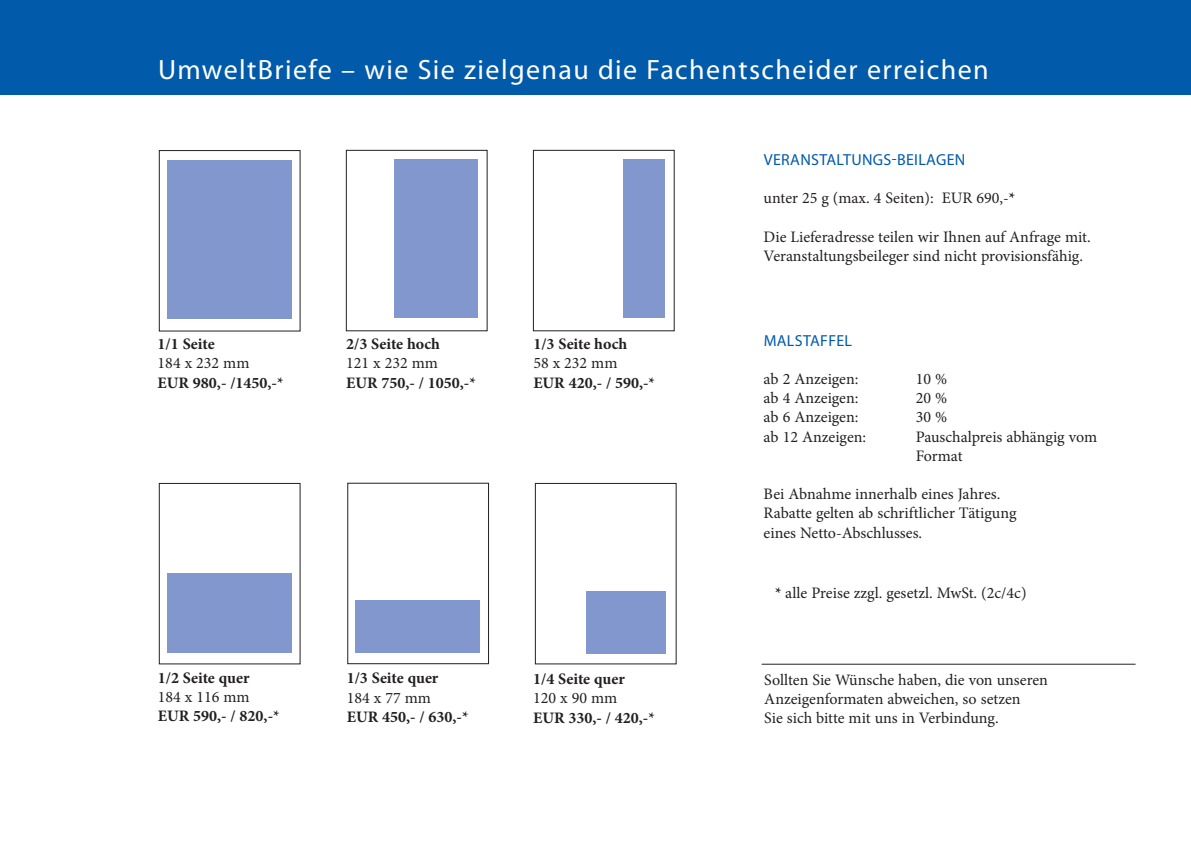
<style>
.page{position:relative;width:1191px;height:845px;background:#fff}
.page>*{position:absolute;margin:0;border:0;box-sizing:border-box;transform-origin:0 0}
.t1{font:28px "Myriad Pro";letter-spacing:.05em;color:#fff}
.t2{font:16px/19.2px "Minion Pro";color:#231f20}
.t3{font:700 16px "Minion Pro";color:#231f20}
.t4{font:16px "Myriad Pro";letter-spacing:.02em;color:#015aaa}
.s1{font-weight:700}
</style>
<div class="page">
<div style="left:0;top:0;width:1191px;height:94px;background:#015aaa"></div>
<div style="left:159px;top:150px;width:141px;height:181px;border:1px solid #231f20"></div>
<div style="left:167px;top:160px;width:124px;height:158px;background:#8197cd"></div>
<div style="left:347px;top:483px;width:142px;height:181px;border:1px solid #231f20"></div>
<div style="left:355px;top:600px;width:125px;height:53px;background:#8197cd"></div>
<div style="left:159px;top:483px;width:141px;height:181px;border:1px solid #231f20"></div>
<div style="left:167px;top:573px;width:124px;height:80px;background:#8197cd"></div>
<div style="left:533px;top:150px;width:141px;height:181px;border:1px solid #231f20"></div>
<div style="left:623px;top:159px;width:41px;height:159px;background:#8197cd"></div>
<div style="left:535px;top:483px;width:141px;height:181px;border:1px solid #231f20"></div>
<div style="left:586px;top:591px;width:80px;height:62px;background:#8197cd"></div>
<hr style="left:761px;top:663px;width:374px;height:1px;background:#231f20">
<div style="left:346px;top:150px;width:141px;height:181px;border:1px solid #231f20"></div>
<div style="left:395px;top:159px;width:83px;height:159px;background:#8197cd"></div>
<h1 class="t1" style="left:158px;top:52px;width:832px">UmweltBriefe – wie Sie zielgenau die Fachentscheider erreichen</h1>
<p class="t3" style="left:158px;top:333px;width:59px">1/1 Seite</p>
<p class="t2" style="left:158px;top:354px;width:93px">184 x 232 mm</p>
<p class="t3" style="left:158px;top:371px;width:127px">EUR 980,- /1450,-*</p>
<p class="t3" style="left:346px;top:333px;width:95px">2/3 Seite hoch</p>
<p class="t2" style="left:346px;top:354px;width:93px">121 x 232 mm</p>
<p class="t3" style="left:346px;top:371px;width:131px">EUR 750,- / 1050,-*</p>
<p class="t3" style="left:533px;top:333px;width:95px">1/3 Seite hoch</p>
<p class="t2" style="left:533px;top:354px;width:86px">58 x 232 mm</p>
<p class="t3" style="left:533px;top:371px;width:123px">EUR 420,- / 590,-*</p>
<p class="t3" style="left:158px;top:666px;width:93px">1/2 Seite quer</p>
<p class="t2" style="left:158px;top:687px;width:93px">184 x 116 mm</p>
<p class="t3" style="left:158px;top:705px;width:123px">EUR 590,- / 820,-*</p>
<p class="t3" style="left:347px;top:667px;width:93px">1/3 Seite quer</p>
<p class="t2" style="left:347px;top:688px;width:86px">184 x 77 mm</p>
<p class="t3" style="left:347px;top:705px;width:123px">EUR 450,- / 630,-*</p>
<p class="t3" style="left:533px;top:668px;width:93px">1/4 Seite quer</p>
<p class="t2" style="left:533px;top:688px;width:86px">120 x 90 mm</p>
<p class="t3" style="left:533px;top:706px;width:123px">EUR 330,- / 420,-*</p>
<p class="t4" style="left:764px;top:150px;width:90px">Veranstaltun</p>
<p class="t4" style="left:873px;top:150px;width:83px">gs-Beilagen</p>
<p class="t2" style="left:763px;top:189px;width:253px">unter 25 g (max. 4 Seiten): EUR 690,-<span class="s1">*</span></p>
<p class="t2" style="left:763px;top:227px;width:328px">Die Lieferadresse teilen wir Ihnen auf Anfrage mit.<br>Veranstaltungsbeileger sind nicht provisionsfähig.</p>
<p class="t4" style="left:764px;top:330px;width:90px">Malstaffel</p>
<p class="t2" style="left:763px;top:369px;width:96px">ab 2 Anzeigen:</p>
<p class="t2" style="left:915px;top:369px;width:33px">10 %</p>
<p class="t2" style="left:763px;top:388px;width:96px">ab 4 Anzeigen:</p>
<p class="t2" style="left:915px;top:388px;width:33px">20 %</p>
<p class="t2" style="left:763px;top:408px;width:96px">ab 6 Anzeigen:</p>
<p class="t2" style="left:915px;top:408px;width:33px">30 %</p>
<p class="t2" style="left:763px;top:427px;width:104px">ab 12 Anzeigen:</p>
<p class="t2" style="left:915px;top:427px;width:183px">Pauschalpreis abhängig vom<br>Format</p>
<p class="t2" style="left:763px;top:484px;width:254px">Bei Abnahme innerhalb eines Jahres.<br>Rabatte gelten ab schriftlicher Tätigung eines Netto-Abschlusses.</p>
<p class="t2" style="left:775px;top:583px;width:253px"><span class="s1">*</span> alle Preise zzgl. gesetzl. MwSt. (2c/4c)</p>
<p class="t2" style="left:764px;top:670px;width:285px">Sollten Sie Wünsche haben, die von unseren<br>Anzeigenformaten abweichen, so setzen<br>Sie sich bitte mit uns in Verbindung.</p>
</div>
